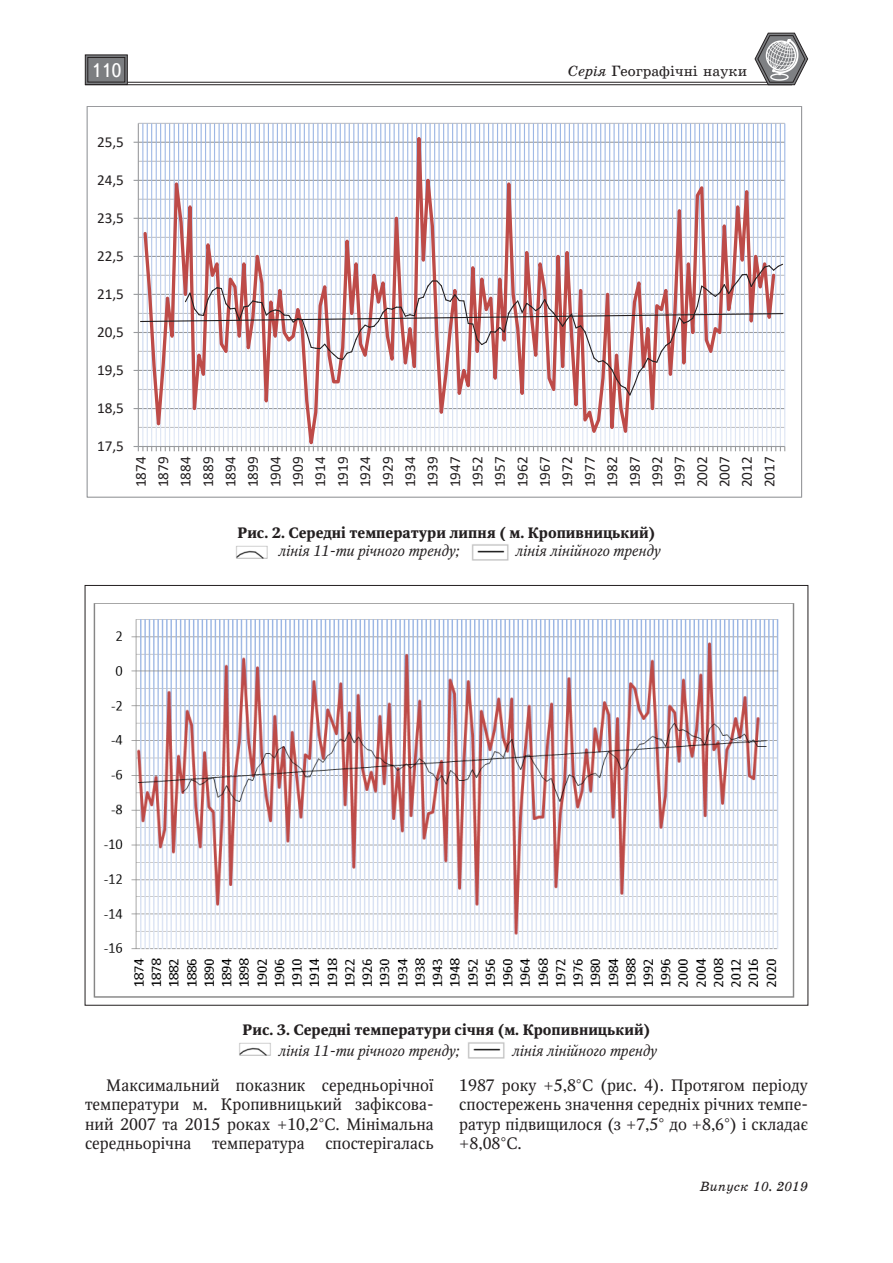
<style>
.page{position:relative;width:893px;height:1263px;background:#fff}
.page>*{position:absolute;margin:0;border:0;box-sizing:border-box;transform-origin:0 0}
.t1{font:19.5px "Ukrainian Text";color:#fff}
.Текст_основной{font:16.5px/19.5px "Octava";color:#231f20;text-align:justify}
.t2{font:15.15px/22.5px "Calibri";color:#231f20;text-align:justify}
.Рисунок{font:700 15px "Octava";color:#231f20}
.Рисунок-2{font:italic 15px "Octava";color:#231f20}
.t3{font:15px "School Book C";color:#231f20}
.t4{font:italic 13.5px "Ukrainian School";color:#231f20}
.s1{font-style:italic}
</style>
<div class="page">
<hr style="left:85px;top:82px;width:707px;height:1px;background:#231f20">
<hr style="left:85px;top:84px;width:707px;height:1px;background:#231f20">
<svg style="left:85px;top:54px;width:43px;height:30px"></svg>
<div style="left:88px;top:57px;width:37px;height:25px;border:1px solid #231f20"></div>
<svg style="left:754px;top:32px;width:54px;height:53px"></svg>
<img style="left:761px;top:39px;width:43px;height:43px">
<hr style="left:138px;top:427px;width:647px;height:1px;background:#c0c1c4">
<hr style="left:138px;top:237px;width:647px;height:1px;background:#c0c1c4">
<hr style="left:138px;top:199px;width:647px;height:1px;background:#c0c1c4">
<hr style="left:138px;top:161px;width:647px;height:1px;background:#c0c1c4">
<hr style="left:138px;top:123px;width:647px;height:1px;background:#c0c1c4">
<hr style="left:138px;top:408px;width:647px;height:1px;background:#989a9d">
<hr style="left:138px;top:256px;width:647px;height:1px;background:#989a9d">
<hr style="left:138px;top:218px;width:647px;height:1px;background:#989a9d">
<hr style="left:138px;top:180px;width:647px;height:1px;background:#989a9d">
<hr style="left:138px;top:142px;width:647px;height:1px;background:#989a9d">
<hr style="left:138px;top:123px;width:1px;height:323px;background:#989a9d">
<svg style="left:134px;top:446px;width:651px;height:5px"></svg>
<svg style="left:142px;top:123px;width:635px;height:325px"></svg>
<svg style="left:134px;top:263px;width:650px;height:133px"></svg>
<img style="left:236px;top:545px;width:32px;height:14px">
<img style="left:472px;top:544px;width:37px;height:17px">
<img style="left:93px;top:603px;width:702px;height:395px">
<img style="left:239px;top:1042px;width:32px;height:14px">
<img style="left:468px;top:1042px;width:37px;height:17px">
<p class="t1" style="left:91px;top:60px;width:32px">110</p>
<p class="t3" style="left:568px;top:62px;width:181px"><span class="s1">Серія</span> Географічні науки</p>
<p class="t2" style="left:97px;top:130px;width:28px">25,5</p>
<p class="t2" style="left:97px;top:168px;width:28px">24,5</p>
<p class="t2" style="left:97px;top:206px;width:28px">23,5</p>
<p class="t2" style="left:97px;top:244px;width:28px">22,5</p>
<p class="t2" style="left:97px;top:282px;width:28px">21,5</p>
<p class="t2" style="left:97px;top:320px;width:28px">20,5</p>
<p class="t2" style="left:97px;top:358px;width:28px">19,5</p>
<p class="t2" style="left:97px;top:396px;width:28px">18,5</p>
<p class="t2" style="left:97px;top:434px;width:28px">17,5</p>
<p class="t2" style="left:129px;top:487px;width:32px;rotate:-90deg">1874<br>1879<br>1884<br>1889<br>1894<br>1899<br>1904<br>1909<br>1914<br>1919<br>1924<br>1929<br>1934<br>1939<br>1947<br>1952<br>1957<br>1962<br>1967<br>1972<br>1977<br>1982<br>1987<br>1992<br>1997<br>2002<br>2007<br>2012<br>2017</p>
<p class="Рисунок" style="left:237px;top:523px;width:419px">Рис. 2. Середні температури липня ( м. Кропивницький)</p>
<p class="Рисунок-2" style="left:279px;top:542px;width:182px">лінія 11-ти річного тренду;</p>
<p class="Рисунок-2" style="left:516px;top:542px;width:146px">лінія лінійного тренду</p>
<p class="Рисунок" style="left:243px;top:1021px;width:409px">Рис. 3. Середні температури січня (м. Кропивницький)</p>
<p class="Рисунок-2" style="left:279px;top:1041px;width:182px">лінія 11-ти річного тренду;</p>
<p class="Рисунок-2" style="left:512px;top:1041px;width:146px">лінія лінійного тренду</p>
<p class="Текст_основной" style="left:85px;top:1075px;width:350px;text-indent:21px">Максимальний показник середньорічної температури м. Кропивницький зафіксова&shy;ний 2007 та 2015 роках +10,2°C. Мінімальна середньорічна</p>
<p class="Текст_основной" style="left:212px;top:1134px;width:94px">температура</p>
<p class="Текст_основной" style="left:325px;top:1134px;width:110px">спостерігалась</p>
<p class="Текст_основной" style="left:459px;top:1075px;width:350px">1987 року +5,8°C (рис. 4). Протягом періоду спостережень значення середніх річних темпе&shy;ратур підвищилося (з +7,5° до +8,6°) і складає +8,08°C.</p>
<p class="t4" style="left:700px;top:1179px;width:110px">Випуск 10. 2019</p>
</div>
